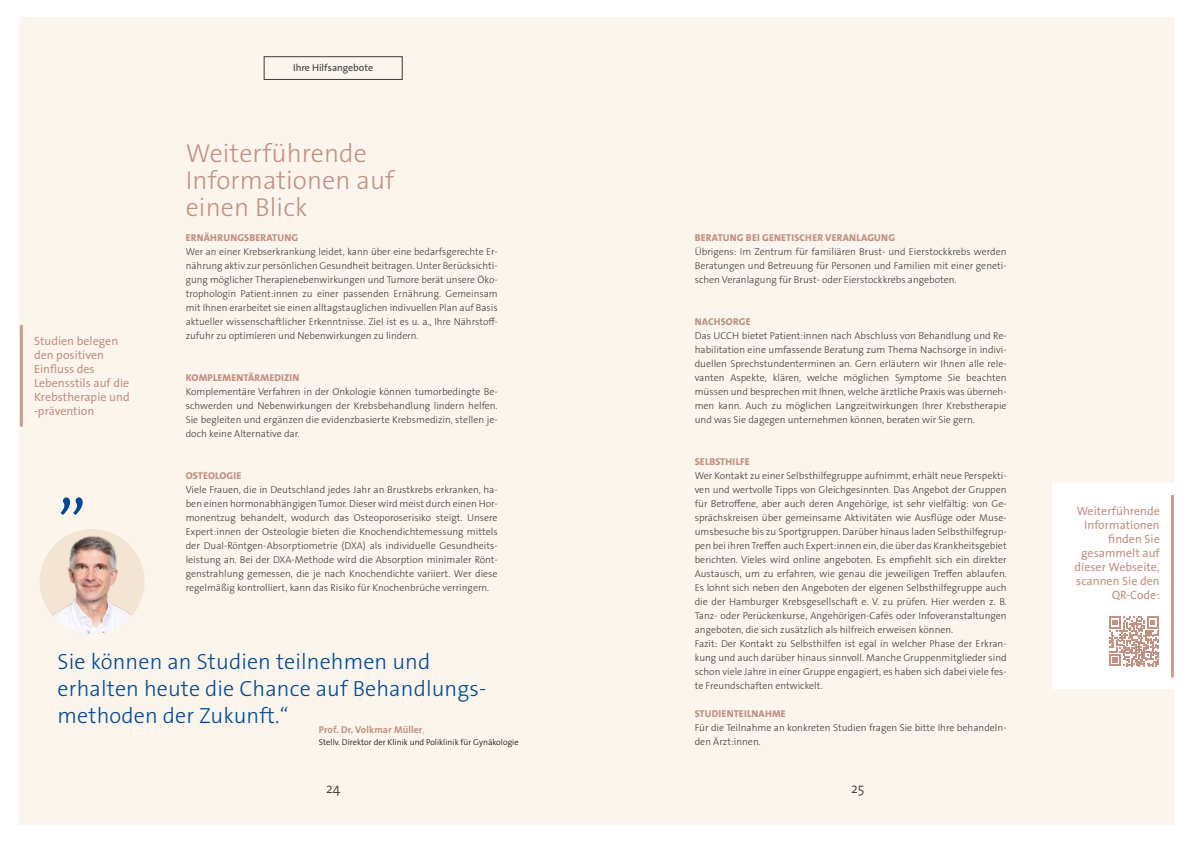
<style>
.page{position:relative;width:1191px;height:842px;background:#fff}
.page>*{position:absolute;margin:0;border:0;box-sizing:border-box;transform-origin:0 0}
.t1{font:300 71.5px "The Sans Os F";color:#004992}
.t2{font:300 26px/26.8px "The Sans Os F";letter-spacing:.005em;color:#c39182}
.t3{font:300 22px/27px "The Sans Os F";letter-spacing:.005em;color:#004992}
.t4{font:300 14px "The Sans Os F";color:#3c3c3b}
.t5{font:12px/14px "The Sans Os F";color:#c39182;text-align:right}
.t6{font:300 10px/14px "The Sans Os F";color:#3c3c3b;text-align:justify}
.t7{font:800 10px "The Sans Os F";letter-spacing:.015em;color:#c39182}
.t8{font:700 10px "The Sans Os F";letter-spacing:.01em;color:#c39182}
.t9{font:10px "The Sans Os F";letter-spacing:-.005em;color:#3c3c3b}
.t10{font:300 8.5px "The Sans Os F";color:#000}
.s1{font-weight:300}
</style>
<div class="page">
<div style="left:20px;top:17px;width:1154px;height:808px;background:#fbf5ed"></div>
<div style="left:1052px;top:484px;width:139px;height:205px;background:#fff"></div>
<div style="left:264px;top:56px;width:138px;height:24px;border:1px solid #3c3c3b"></div>
<svg style="left:1109px;top:617px;width:49px;height:49px"></svg>
<hr style="left:1171px;top:495px;width:3px;height:182px;background:#c39182">
<hr style="left:20px;top:325px;width:3px;height:102px;background:#c39182">
<img style="left:40px;top:529px;width:105px;height:105px;border-radius:52px">
<p class="t5" style="left:34px;top:334px;width:97px;text-align:left">Studien belegen den positiven<br>Einfluss des<br>Lebensstils auf die<br>Krebstherapie und -prävention</p>
<h1 class="t1" style="left:58px;top:434px;width:31px">„</h1>
<p class="t9" style="left:293px;top:61px;width:81px">Ihre Hilfsangebote</p>
<h2 class="t2" style="left:186px;top:140px;width:210px">Weiterführende<br>Informationen auf einen Blick</h2>
<p class="t7" style="left:186px;top:231px;width:114px">ERNÄHRUNGSBERATUNG</p>
<p class="t6" style="left:186px;top:245px;width:313px">Wer an einer Krebserkrankung leidet, kann über eine bedarfsgerechte Er&shy;nährung aktiv zur persönlichen Gesundheit beitragen. Unter Berücksichti&shy;gung möglicher Therapienebenwirkungen und Tumore berät unsere Öko&shy;trophologin Patient:innen zu einer passenden Ernährung. Gemeinsam mit Ihnen erarbeitet sie einen alltagstauglichen indivuellen Plan auf Basis aktueller wissenschaftlicher Erkenntnisse. Ziel ist es u. a., Ihre Nährstoff&shy;zufuhr zu optimieren und Nebenwirkungen zu lindern.</p>
<p class="t7" style="left:186px;top:371px;width:115px">KOMPLEMENTÄRMEDIZIN</p>
<p class="t6" style="left:186px;top:385px;width:313px">Komplementäre Verfahren in der Onkologie können tumorbedingte Be&shy;schwerden und Nebenwirkungen der Krebsbehandlung lindern helfen.<br>Sie begleiten und ergänzen die evidenzbasierte Krebsmedizin, stellen je&shy;doch keine Alternative dar.</p>
<p class="t7" style="left:186px;top:469px;width:57px">OSTEOLOGIE</p>
<p class="t6" style="left:186px;top:483px;width:313px">Viele Frauen, die in Deutschland jedes Jahr an Brustkrebs erkranken, ha&shy;ben einen hormonabhängigen Tumor. Dieser wird meist durch einen Hor&shy;monentzug behandelt, wodurch das Osteoporoserisiko steigt. Unsere Expert:innen der Osteologie bieten die Knochendichtemessung mittels der Dual-Röntgen-Absorptiometrie (DXA) als individuelle Gesundheits&shy;leistung an. Bei der DXA-Methode wird die Absorption minimaler Rönt&shy;genstrahlung gemessen, die je nach Knochendichte variiert. Wer diese regelmäßig kontrolliert, kann das Risiko für Knochenbrüche verringern.</p>
<h3 class="t3" style="left:58px;top:648px;width:430px">Sie können an Studien teilnehmen und erhalten heute die Chance auf Behandlungs&shy;methoden der Zukunft.“</h3>
<p class="t8" style="left:319px;top:723px;width:107px">Prof. Dr. Volkmar Müller<span class="s1">,</span></p>
<p class="t10" style="left:319px;top:736px;width:201px">Stellv. Direktor der Klinik und Poliklinik für Gynäkologie</p>
<p class="t7" style="left:695px;top:231px;width:202px">BERATUNG BEI GENETISCHER VERANLAGUNG</p>
<p class="t6" style="left:694px;top:245px;width:313px">Übrigens: Im Zentrum für familiären Brust- und Eierstockkrebs werden Beratungen und Betreuung für Personen und Familien mit einer geneti&shy;schen Veranlagung für Brust- oder Eierstockkrebs angeboten.</p>
<p class="t7" style="left:695px;top:315px;width:57px">NACHSORGE</p>
<p class="t6" style="left:694px;top:329px;width:313px">Das UCCH bietet Patient:innen nach Abschluss von Behandlung und Re&shy;habilitation eine umfassende Beratung zum Thema Nachsorge in indivi&shy;duellen Sprechstundenterminen an. Gern erläutern wir Ihnen alle rele&shy;vanten Aspekte, klären, welche möglichen Symptome Sie beachten müssen und besprechen mit Ihnen, welche ärztliche Praxis was überneh&shy;men kann. Auch zu möglichen Langzeitwirkungen Ihrer Krebstherapie und was Sie dagegen unternehmen können, beraten wir Sie gern.</p>
<p class="t7" style="left:695px;top:455px;width:56px">SELBSTHILFE</p>
<p class="t6" style="left:694px;top:469px;width:313px;text-align:left">Wer Kontakt zu einer Selbsthilfegruppe aufnimmt, erhält neue Perspekti&shy;ven und wertvolle Tipps von Gleichgesinnten. Das Angebot der Gruppen für Betroffene, aber auch deren Angehörige, ist sehr vielfältig: von Ge&shy;sprächskreisen über gemeinsame Aktivitäten wie Ausflüge oder Muse&shy;umsbesuche bis zu Sportgruppen. Darüber hinaus laden Selbsthilfegrup&shy;pen bei ihren Treffen auch Expert:innen ein, die über das Krankheitsgebiet berichten. Vieles wird online angeboten. Es empfiehlt sich ein direkter Austausch, um zu erfahren, wie genau die jeweiligen Treffen ablaufen.<br>Es lohnt sich neben den Angeboten der eigenen Selbsthilfegruppe auch die der Hamburger Krebsgesellschaft e. V. zu prüfen. Hier werden z. B.<br>Tanz- oder Perückenkurse, Angehörigen-Cafés oder Infoveranstaltungen angeboten, die sich zusätzlich als hilfreich erweisen können.<br>Fazit: Der Kontakt zu Selbsthilfen ist egal in welcher Phase der Erkran&shy;kung und auch darüber hinaus sinnvoll. Manche Gruppenmitglieder sind schon viele Jahre in einer Gruppe engagiert, es haben sich dabei viele fes&shy;te Freundschaften entwickelt.</p>
<p class="t7" style="left:695px;top:707px;width:92px">STUDIENTEILNAHME</p>
<p class="t6" style="left:694px;top:721px;width:313px">Für die Teilnahme an konkreten Studien fragen Sie bitte Ihre behandeln&shy;den Ärzt:innen.</p>
<h3 class="t4" style="left:326px;top:779px;width:16px">24</h3>
<h3 class="t4" style="left:851px;top:779px;width:15px">25</h3>
<p class="t5" style="left:1074px;top:504px;width:87px">Weiterführende<br>Informationen finden Sie gesammelt auf dieser Webseite, scannen Sie den<br>QR-Code:</p>
</div>
